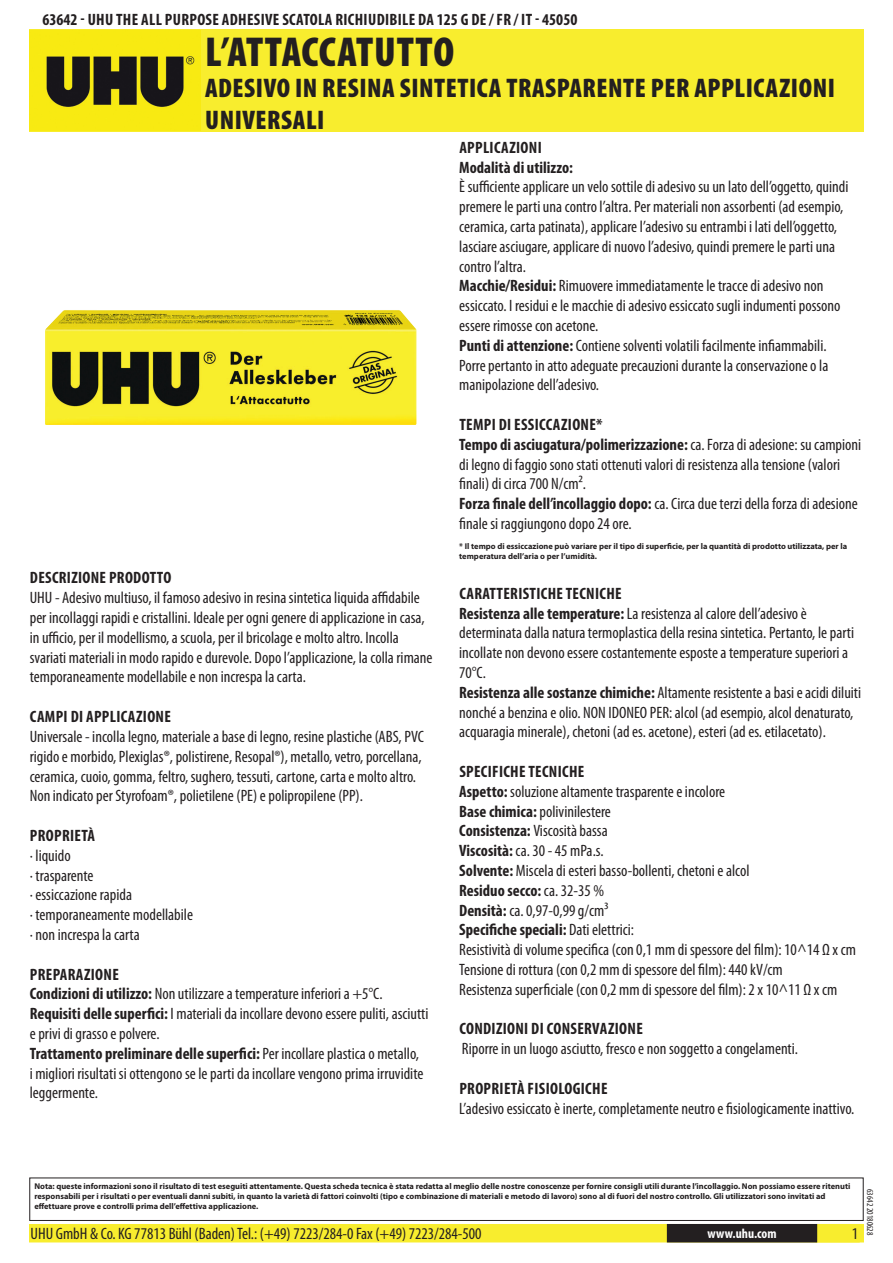
<style>
.page{position:relative;width:893px;height:1263px;background:#fff}
.page>*{position:absolute;margin:0;border:0;box-sizing:border-box;transform-origin:0 0}
.t1{font:900 condensed 42px "Myriad Pro";letter-spacing:.02em;color:#231f20}
.t2{font:900 condensed 27px/32.4px "Myriad Pro";letter-spacing:.02em;color:#231f20}
.t3{font:condensed 16.5px/19.8px "Myriad Pro";color:#231f20}
.t4{font:700 condensed 16.5px "Myriad Pro";letter-spacing:.02em;color:#231f20}
.t5{font:700 condensed 16.5px/19.8px "Myriad Pro";color:#231f20;text-align:center}
.t6{font:700 condensed 13.5px "Myriad Pro";color:#fff}
.t7{font:condensed 9px "Myriad Pro";color:#231f20}
.t8{font:700 8.4px/10.1px "Myriad Pro";color:#231f20}
.s1{font-weight:700}
</style>
<div class="page">
<div style="left:30px;top:1225px;width:833px;height:17px;background:#f8ed2e"></div>
<div style="left:29px;top:1224px;width:835px;height:18px;border:2px solid #f8ed2e"></div>
<div style="left:816px;top:1224px;width:44px;height:18px;border:2px solid #f8ed2e"></div>
<div style="left:668px;top:1225px;width:148px;height:17px;background:#231f20"></div>
<div style="left:667px;top:1224px;width:150px;height:18px;border:2px solid #231f20"></div>
<div style="left:29px;top:1177px;width:835px;height:44px;border:1px solid #231f20"></div>
<div style="left:30px;top:30px;width:834px;height:102px;background:#f8ed2e"></div>
<img style="left:30px;top:31px;width:171px;height:100px">
<img style="left:45px;top:310px;width:372px;height:115px">
<p class="t4" style="left:43px;top:9px;width:262px">63642 - UHU THE ALL PURPOSE ADHESIVE Scatola</p>
<p class="t4" style="left:335px;top:9px;width:27px">richiudi</p>
<p class="t5" style="left:389px;top:9px;width:189px">bile da 125 g DE / FR / IT - 45050</p>
<h1 class="t1" style="left:205px;top:25px;width:250px">L’ATTACCATUTTO</h1>
<h2 class="t2" style="left:205px;top:71px;width:631px">ADESIVO IN RESINA SINTETICA TRASPARENTE PER APPLICAZIONI<br>UNIVERSALI</h2>
<p class="t4" style="left:30px;top:568px;width:88px">Descrizione prodotto</p>
<p class="t3" style="left:30px;top:588px;width:404px">UHU - Adesivo multiuso, il famoso adesivo in resina sintetica liquida affidabile per incollaggi rapidi e cristallini. Ideale per ogni genere di applicazione in casa, in ufficio, per il modellismo, a scuola, per il bricolage e molto altro. Incolla svariati materiali in modo rapido e durevole. Dopo l’applicazione, la colla rimane temporaneamente modellabile e non increspa la carta.</p>
<p class="t4" style="left:30px;top:706px;width:9px">Campi</p>
<p class="t4" style="left:71px;top:706px;width:24px">di appli</p>
<p class="t4" style="left:121px;top:706px;width:50px">cazione</p>
<p class="t3" style="left:30px;top:726px;width:396px">Universale - incolla legno, materiale a base di legno, resine plastiche (ABS, PVC rigido e morbido, Plexiglas®, polistirene, Resopal®), metallo, vetro, porcellana, ceramica, cuoio, gomma, feltro, sughero, tessuti, cartone, carta e molto altro.<br>Non indicato per Styrofoam®, polietilene (PE) e polipropilene (PP).</p>
<p class="t4" style="left:30px;top:825px;width:16px">Propriet</p>
<p class="t4" style="left:88px;top:825px;width:9px">à</p>
<p class="t3" style="left:30px;top:845px;width:165px">· liquido<br>· trasparente<br>· essiccazione rapida<br>· temporaneamente modellabile · non increspa la carta</p>
<p class="t4" style="left:30px;top:964px;width:17px">Prepara</p>
<p class="t3" style="left:30px;top:964px;width:400px;text-indent:54px"><span class="s1">zione<br>Condizioni di utilizzo:</span> Non utilizzare a temperature inferiori a +5°C.<br><span class="s1">Requisiti delle superfici:</span> I materiali da incollare devono essere puliti, asciutti e privi di grasso e polvere.<br><span class="s1">Trattamento preliminare delle superfici:</span> Per incollare plastica o metallo,<br>i migliori risultati si ottengono se le parti da incollare vengono prima irruvidite leggermente.</p>
<p class="t5" style="left:459px;top:137px;width:115px">cazioni<br>Modalità di utilizzo:</p>
<p class="t3" style="left:459px;top:177px;width:391px">È sufficiente applicare un velo sottile di adesivo su un lato dell’oggetto, quindi premere le parti una contro l’altra. Per materiali non assorbenti (ad esempio, ceramica, carta patinata), applicare l’adesivo su entrambi i lati dell’oggetto, lasciare asciugare, applicare di nuovo l’adesivo, quindi premere le parti una contro l’altra.<br><span class="s1">Macchie/Residui:</span> Rimuovere immediatamente le tracce di adesivo non essiccato. I residui e le macchie di adesivo essiccato sugli indumenti possono essere rimosse con acetone.<br><span class="s1">Punti di attenzione:</span> Contiene solventi volatili facilmente infiammabili.<br>Porre pertanto in atto adeguate precauzioni durante la conservazione o la manipolazione dell’adesivo.</p>
<p class="t4" style="left:459px;top:414px;width:15px">Tempi</p>
<p class="t4" style="left:459px;top:137px;width:16px">Appli</p>
<p class="t3" style="left:459px;top:414px;width:403px;text-indent:40px"><span class="s1">di essiccazione*<br>Tempo di asciugatura/polimerizzazione:</span> ca. Forza di adesione: su campioni di legno di faggio sono stati ottenuti valori di resistenza alla tensione (valori finali) di circa 700 N/cm².<br><span class="s1">Forza finale dell’incollaggio dopo:</span> ca. Circa due terzi della forza di adesione finale si raggiungono dopo 24 ore.</p>
<p class="t8" style="left:459px;top:541px;width:389px">* Il tempo di essiccazione può variare per il tipo di superficie, per la quantità di prodotto utilizzata, per la temperatura dell’aria o per l’umidità.</p>
<p class="t4" style="left:459px;top:583px;width:8px">Caratteristi</p>
<p class="t3" style="left:459px;top:583px;width:403px;text-indent:82px"><span class="s1">che Tecniche<br>Resistenza alle temperature:</span> La resistenza al calore dell’adesivo è determinata dalla natura termoplastica della resina sintetica. Pertanto, le parti incollate non devono essere costantemente esposte a temperature superiori a 70°C.<br><span class="s1">Resistenza alle sostanze chimiche:</span> Altamente resistente a basi e acidi diluiti nonché a benzina e olio. NON IDONEO PER: alcol (ad esempio, alcol denaturato, acquaragia minerale), chetoni (ad es. acetone), esteri (ad es. etilacetato).</p>
<p class="t3" style="left:459px;top:761px;width:398px"><span class="s1">Specifiche tecniche<br>Aspetto:</span> soluzione altamente trasparente e incolore<br><span class="s1">Base chimica:</span> polivinilestere<br><span class="s1">Consistenza:</span> Viscosità bassa<br><span class="s1">Viscosità:</span> ca. 30 - 45 mPa.s.<br><span class="s1">Solvente:</span> Miscela di esteri basso-bollenti, chetoni e alcol<br><span class="s1">Residuo secco:</span> ca. 32-35 %<br><span class="s1">Densità:</span> ca. 0,97-0,99 g/cm³<br><span class="s1">Specifiche speciali:</span> Dati elettrici:<br>Resistività di volume specifica (con 0,1 mm di spessore del film): 10^14 Ω x cm Tensione di rottura (con 0,2 mm di spessore del film): 440 kV/cm<br>Resistenza superficiale (con 0,2 mm di spessore del film): 2 x 10^11 Ω x cm</p>
<p class="t4" style="left:459px;top:1019px;width:120px">Condizioni di conserva</p>
<p class="t4" style="left:608px;top:1019px;width:35px">zione</p>
<p class="t3" style="left:462px;top:1039px;width:338px">Riporre in un luogo asciutto, fresco e non soggetto a congelamenti.</p>
<p class="t4" style="left:459px;top:1078px;width:16px">Propriet</p>
<p class="t4" style="left:517px;top:1078px;width:18px">à fisiolo</p>
<p class="t4" style="left:573px;top:1078px;width:28px">giche</p>
<p class="t3" style="left:459px;top:1098px;width:397px">L’adesivo essiccato è inerte, completamente neutro e fisiologicamente inattivo.</p>
<p class="t8" style="left:34px;top:1181px;width:818px">Nota: queste informazioni sono il risultato di test eseguiti attentamente. Questa scheda tecnica è stata redatta al meglio delle nostre conoscenze per fornire consigli utili durante l’incollaggio. Non possiamo essere ritenuti responsabili per i risultati o per eventuali danni subiti, in quanto la varietà di fattori coinvolti (tipo e combinazione di materiali e metodo di lavoro) sono al di fuori del nostro controllo. Gli utilizzatori sono invitati ad effettuare prove e controlli prima dell’effettiva applicazione.</p>
<p class="t3" style="left:31px;top:1224px;width:453px">UHU GmbH &amp; Co. KG 77813 Bühl (Baden) Tel.: (+49) 7223/284-0 Fax (+49) 7223/284-500</p>
<p class="t6" style="left:707px;top:1225px;width:71px">www.uhu.com</p>
<p class="t3" style="left:852px;top:1224px;width:8px">1</p>
<p class="t7" style="left:875px;top:1189px;width:48px;rotate:90deg">63642 20180628</p>
</div>
